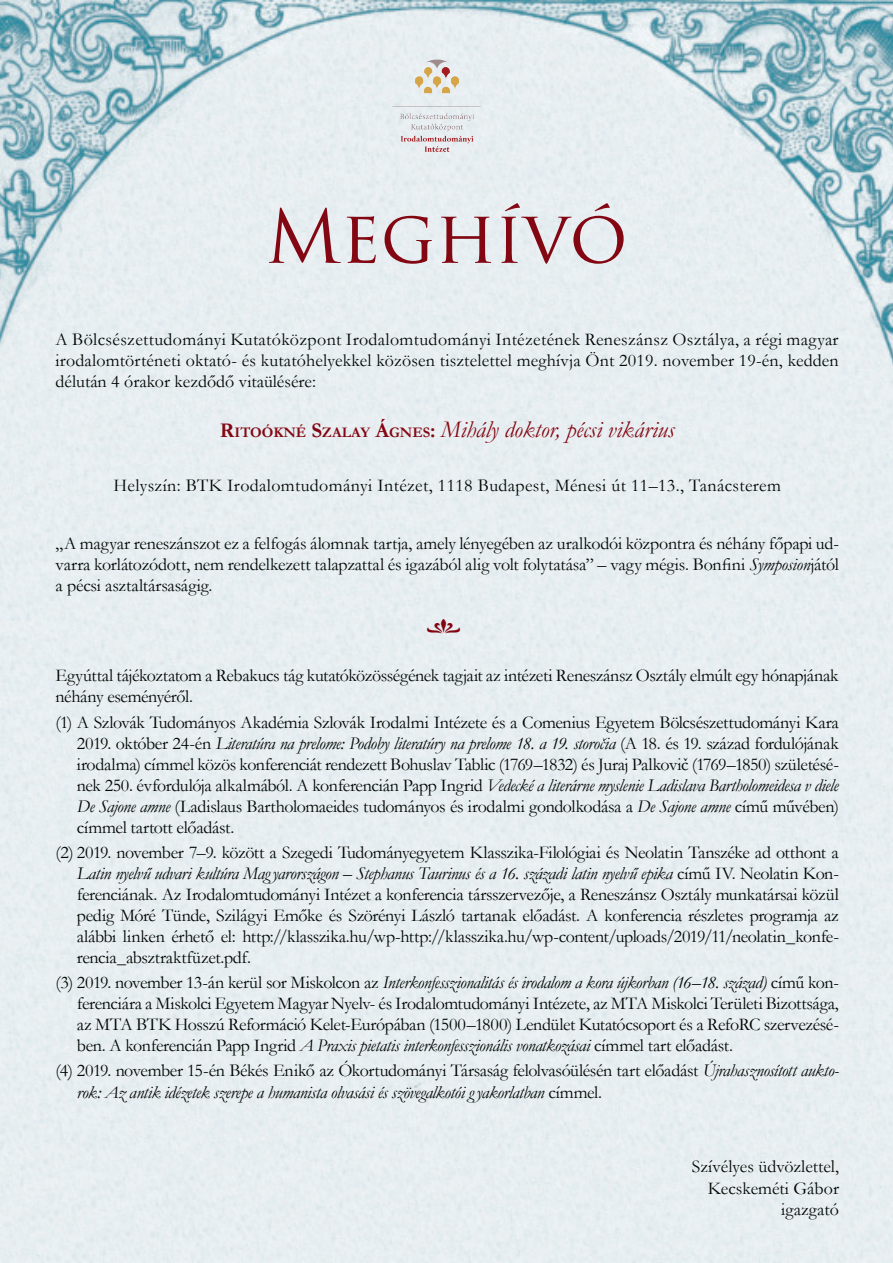
<style>
.page{position:relative;width:893px;height:1263px;background:#fff}
.page>*{position:absolute;margin:0;border:0;box-sizing:border-box;transform-origin:0 0}
.t1{font:72px "Trajan Pro";color:#830712}
.t2{font:italic 24px "Garamond";letter-spacing:-.005em;color:#830712}
.t3{font:18px/21px "Garamond";letter-spacing:-.005em;color:#020704;text-align:justify}
.t4{font:italic 18px/21px "Garamond";letter-spacing:-.025em;color:#020704}
.t5{font:18px "Garamond";letter-spacing:.02em;color:#020704}
.s1{font-weight:700;font-style:normal;font-size:21px}
.s2{font-weight:700;font-style:normal;font-size:14.7px}
.s3{font-style:italic}
.s4{font-style:normal}
</style>
<div class="page">
<img style="left:0;top:0;width:893px;height:1263px">
<img style="left:388px;top:56px;width:98px;height:100px">
<svg style="left:427px;top:619px;width:33px;height:15px"></svg>
<h1 class="t1" style="left:265px;top:191px;width:364px">Meghívó</h1>
<p class="t3" style="left:56px;top:328px;width:784px">A Bölcsészettudományi Kutatóközpont Irodalomtudományi Intézetének Reneszánsz Osztálya, a régi magyar irodalomtörténeti oktató- és kutatóhelyekkel közösen tisztelettel meghívja Önt 2019. november 19-én, kedden délután 4 órakor kezdődő vitaülésére:</p>
<h2 class="t2" style="left:220px;top:413px;width:456px"><span class="s1">R</span><span class="s2">ITOÓKNÉ</span> <span class="s1">S</span><span class="s2">ZALAY</span> <span class="s1">Á</span><span class="s2">GNES</span><span class="s1">:</span> Mihály doktor, pécsi vikárius</h2>
<p class="t5" style="left:113px;top:473px;width:669px">Helyszín: BTK Irodalomtudományi Intézet, 1118 Budapest, Ménesi út 11–13., Tanácsterem</p>
<p class="t3" style="left:56px;top:532px;width:785px">„A magyar reneszánszot ez a felfogás álomnak tartja, amely lényegében az uralkodói központra és néhány főpapi ud&shy;varra korlátozódott, nem rendelkezett talapzattal és igazából alig volt folytatása” – vagy mégis. Bonfini <span class="s3">Symposion</span>jától a pécsi asztaltársaságig.</p>
<p class="t3" style="left:56px;top:665px;width:784px">Egyúttal tájékoztatom a Rebakucs tág kutatóközösségének tagjait az intézeti Reneszánsz Osztály elmúlt egy hónapjának néhány eseményéről.</p>
<p class="t3" style="left:77px;top:711px;width:764px;text-indent:-21px">(1) A Szlovák Tudományos Akadémia Szlovák Irodalmi Intézete és a Comenius Egyetem Bölcsészettudományi Kara 2019. október 24-én <span class="s3">Literatúra na prelome: Podoby literatúry na prelome 18. a 19. storočia</span> (A 18. és 19. század fordulójának irodalma) címmel közös konferenciát rendezett Bohuslav Tablic (1769–1832) és Juraj Palkovič (1769–1850) születésé&shy;nek 250. évfordulója alkalmából. A konferencián Papp Ingrid <span class="s3">Vedecké a literárne myslenie Ladislava Bartholomeidesa v diele De Sajone amne</span> (Ladislaus Bartholomaeides tudományos és irodalmi gondolkodása a <span class="s3">De Sajone amne</span> című művében) címmel tartott előadást.</p>
<p class="t3" style="left:77px;top:841px;width:764px;text-indent:-21px">(2) 2019. november 7–9. között a Szegedi Tudományegyetem Klasszika-Filológiai és Neolatin Tanszéke ad otthont a <span class="s3">Latin nyelvű udvari kultúra Magyarországon – Stephanus Taurinus és a 16. századi latin nyelvű epika</span> című IV. Neolatin Kon&shy;ferenciának. Az Irodalomtudományi Intézet a konferencia társszervezője, a Reneszánsz Osztály munkatársai közül pedig Móré Tünde, Szilágyi Emőke és Szörényi László tartanak előadást. A konferencia részletes programja az alábbi linken érhető el: http://klasszika.hu/wp-http://klasszika.hu/wp-content/uploads/2019/11/neolatin_konfe&shy;rencia_absztraktfüzet.pdf.</p>
<p class="t3" style="left:77px;top:971px;width:764px;text-indent:-21px">(3) 2019. november 13-án kerül sor Miskolcon az <span class="s3">Interkonfesszionalitás és irodalom a kora újkorban (16–18. század)</span> című kon&shy;ferenciára a Miskolci Egyetem Magyar Nyelv- és Irodalomtudományi Intézete, az MTA Miskolci Területi Bizottsága, az MTA BTK Hosszú Reformáció Kelet-Európában (1500–1800) Lendület Kutatócsoport és a RefoRC szervezésé&shy;ben. A konferencián Papp Ingrid <span class="s3">A Praxis pietatis interkonfesszionális vonatkozásai</span> címmel tart előadást.</p>
<p class="t4" style="left:77px;top:1060px;width:764px;text-indent:-21px"><span class="s4">(4) 2019. november 15-én Békés Enikő az Ókortudományi Társaság felolvasóülésén tart előadást</span> Újrahasznosított aukto&shy;rok: Az antik idézetek szerepe a humanista olvasási és szövegalkotói gyakorlatban <span class="s4">címmel.</span></p>
<p class="t3" style="left:692px;top:1154px;width:149px;line-height:21.6px;text-align:right">Szívélyes üdvözlettel,<br>Kecskeméti Gábor igazgató</p>
</div>
